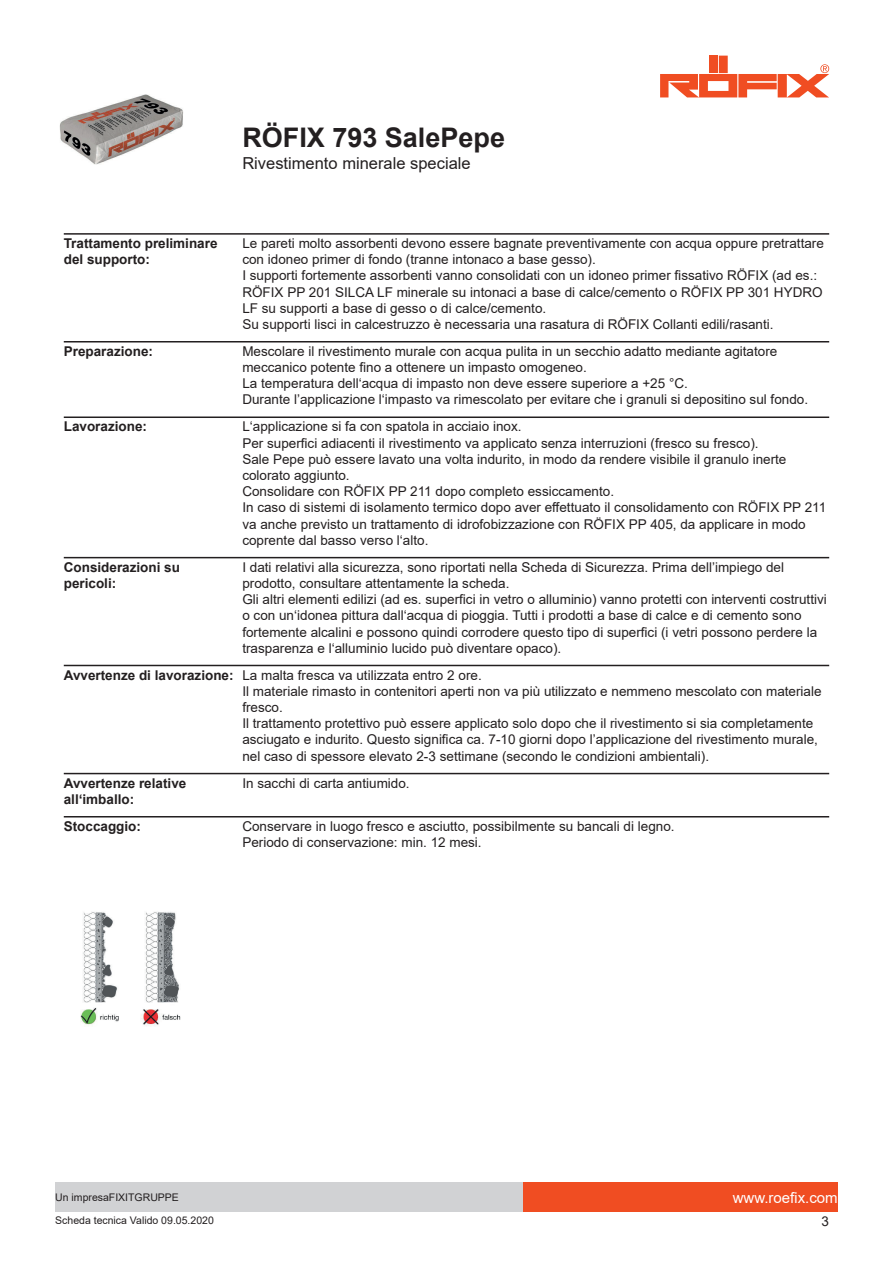
<style>
.page{position:relative;width:893px;height:1263px;background:#fff}
.page>*{position:absolute;margin:0;border:0;box-sizing:border-box;transform-origin:0 0}
.t1{font:700 27px "Arial";color:#231f20}
.t2{font:16.5px "Arial";color:#231f20}
.t3{font:15px "Arial";color:#fff}
.t4{font:13.5px/16.2px "Arial";color:#231f20}
.t5{font:700 13.5px/16.2px "Arial";color:#231f20}
.t6{font:10.5px "Arial";color:#231f20}
.s1{font-weight:700}
</style>
<div class="page">
<img style="left:59px;top:94px;width:124px;height:71px">
<div style="left:719px;top:56px;width:9px;height:17px;background:#f04d22"></div>
<div style="left:709px;top:56px;width:9px;height:17px;background:#f04d22"></div>
<svg style="left:660px;top:64px;width:169px;height:33px"></svg>
<div style="left:523px;top:1182px;width:315px;height:30px;background:#f04d22"></div>
<div style="left:55px;top:1182px;width:468px;height:30px;background:#d1d2d4"></div>
<hr style="left:64px;top:233px;width:765px;height:2px;background:#231f20">
<hr style="left:64px;top:341px;width:765px;height:1px;background:#231f20">
<hr style="left:64px;top:416px;width:765px;height:2px;background:#231f20">
<hr style="left:64px;top:557px;width:765px;height:1px;background:#231f20">
<hr style="left:64px;top:665px;width:765px;height:1px;background:#231f20">
<hr style="left:64px;top:773px;width:765px;height:1px;background:#231f20">
<hr style="left:64px;top:816px;width:765px;height:1px;background:#231f20">
<img style="left:80px;top:912px;width:101px;height:114px">
<h1 class="t1" style="left:242px;top:119px;width:264px">RÖFIX 793 SalePepe</h1>
<p class="t2" style="left:242px;top:152px;width:230px">Rivestimento minerale speciale</p>
<p class="t5" style="left:64px;top:235px;width:155px">Trattamento preliminare del supporto:</p>
<p class="t4" style="left:242px;top:235px;width:583px">Le pareti molto assorbenti devono essere bagnate preventivamente con acqua oppure pretrattare con idoneo primer di fondo (tranne intonaco a base gesso).<br>I supporti fortemente assorbenti vanno consolidati con un idoneo primer fissativo RÖFIX (ad es.:<br>RÖFIX PP 201 SILCA LF minerale su intonaci a base di calce/cemento o RÖFIX PP 301 HYDRO LF su supporti a base di gesso o di calce/cemento.<br>Su supporti lisci in calcestruzzo è necessaria una rasatura di RÖFIX Collanti edili/rasanti.</p>
<p class="t5" style="left:64px;top:343px;width:91px">Preparazione:</p>
<p class="t4" style="left:242px;top:343px;width:567px">Mescolare il rivestimento murale con acqua pulita in un secchio adatto mediante agitatore meccanico potente fino a ottenere un impasto omogeneo.<br>La temperatura dell‘acqua di impasto non deve essere superiore a +25 °C.<br>Durante l’applicazione l‘impasto va rimescolato per evitare che i granuli si depositino sul fondo.</p>
<p class="t5" style="left:64px;top:419px;width:85px">Lavorazione:</p>
<p class="t4" style="left:242px;top:418px;width:585px">L‘applicazione si fa con spatola in acciaio inox.<br>Per superfici adiacenti il rivestimento va applicato senza interruzioni (fresco su fresco).<br>Sale Pepe può essere lavato una volta indurito, in modo da rendere visibile il granulo inerte colorato aggiunto.<br>Consolidare con RÖFIX PP 211 dopo completo essiccamento.<br>In caso di sistemi di isolamento termico dopo aver effettuato il consolidamento con RÖFIX PP 211 va anche previsto un trattamento di idrofobizzazione con RÖFIX PP 405, da applicare in modo coprente dal basso verso l‘alto.</p>
<p class="t5" style="left:64px;top:559px;width:118px">Considerazioni su pericoli:</p>
<p class="t4" style="left:242px;top:559px;width:586px">I dati relativi alla sicurezza, sono riportati nella Scheda di Sicurezza. Prima dell’impiego del prodotto, consultare attentamente la scheda.<br>Gli altri elementi edilizi (ad es. superfici in vetro o alluminio) vanno protetti con interventi costruttivi o con un‘idonea pittura dall‘acqua di pioggia. Tutti i prodotti a base di calce e di cemento sono fortemente alcalini e possono quindi corrodere questo tipo di superfici (i vetri possono perdere la trasparenza e l‘alluminio lucido può diventare opaco).</p>
<p class="t4" style="left:242px;top:667px;width:581px;text-indent:-179px"><span class="s1">Avvertenze di lavorazione:</span> La malta fresca va utilizzata entro 2 ore.<br>Il materiale rimasto in contenitori aperti non va più utilizzato e nemmeno mescolato con materiale fresco.<br>Il trattamento protettivo può essere applicato solo dopo che il rivestimento si sia completamente asciugato e indurito. Questo significa ca. 7-10 giorni dopo l’applicazione del rivestimento murale, nel caso di spessore elevato 2-3 settimane (secondo le condizioni ambientali).</p>
<p class="t5" style="left:64px;top:775px;width:124px">Avvertenze relative all‘imballo:</p>
<p class="t4" style="left:242px;top:775px;width:169px">In sacchi di carta antiumido.</p>
<p class="t5" style="left:64px;top:818px;width:79px">Stoccaggio:</p>
<p class="t4" style="left:242px;top:818px;width:434px">Conservare in luogo fresco e asciutto, possibilmente su bancali di legno.<br>Periodo di conservazione: min. 12 mesi.</p>
<p class="t6" style="left:55px;top:1190px;width:125px">Un impresaFIXITGRUPPE</p>
<p class="t3" style="left:733px;top:1187px;width:107px">www.roefix.com</p>
<p class="t6" style="left:55px;top:1213px;width:160px">Scheda tecnica Valido 09.05.2020</p>
<p class="t4" style="left:821px;top:1213px;width:9px">3</p>
</div>
